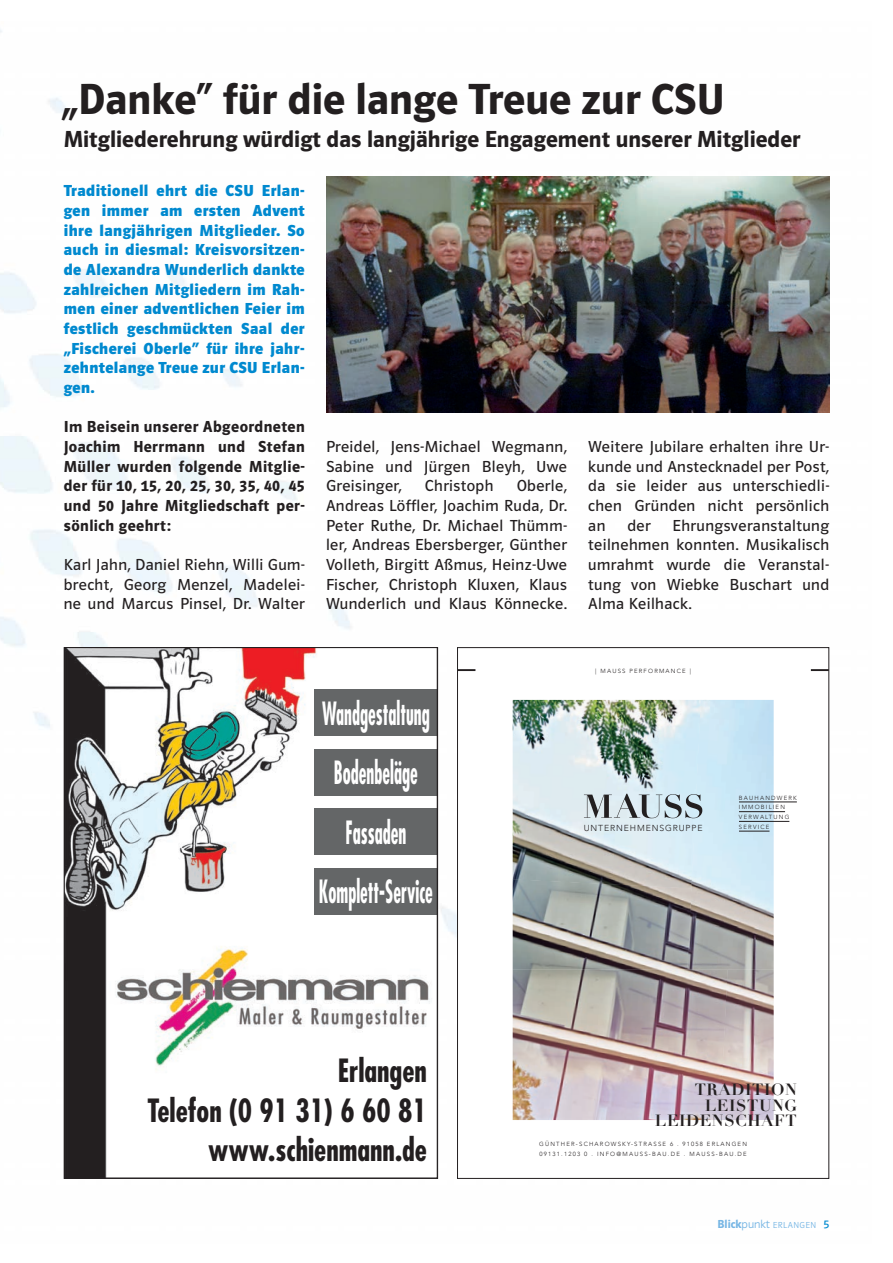
<style>
.page{position:relative;width:893px;height:1263px;background:#fff}
.page>*{position:absolute;margin:0;border:0;box-sizing:border-box;transform-origin:0 0}
.t1{font:600 45px "Polo 22";color:#231f20}
.t2{font:700 condensed 31.2px/59.6px "Futura";color:#fff;text-align:center;scale:.59 1}
.t3{font:700 condensed 31.2px/39.5px "Futura";color:#231f20;text-align:right;scale:.94 1}
.t4{font:600 24px "Polo 22";color:#231f20}
.t5{font:16.5px/19.6px "Polo 22 Buch";letter-spacing:.025em;color:#231f20;text-align:justify}
.t6{font:700 16.5px/19.6px "Polo 22";letter-spacing:.025em;color:#0089cf;text-align:justify}
.t7{font:600 16.5px/19.6px "Polo 22";letter-spacing:.025em;color:#231f20;text-align:justify}
.t8{font:700 15.9px/15.9px "Didot";letter-spacing:.04em;color:#231f20;text-align:right}
.t9{font:12px "Courier+DQGTZE";color:#000}
.t10{font:9px "Polo 22 Leicht";letter-spacing:.05em;color:#77b6e4}
.t11{font:300 8.7px "Avenir";letter-spacing:.1em;color:#231f20}
.t12{font:300 6px/9.8px "Avenir";letter-spacing:.2em;color:#231f20}
.s1{font-family:"Polo 22";font-weight:600;font-size:12px}
.s2{font-size:12px}
.s3{font-family:"Polo 22 Buch";font-size:12px;color:#0089cf}
</style>
<div class="page">
<img style="left:0;top:29px;width:830px;height:1150px">
<img style="left:326px;top:177px;width:503px;height:236px">
<div style="left:457px;top:648px;width:372px;height:530px;background:#fff"></div>
<img style="left:513px;top:700px;width:174px;height:179px">
<img style="left:687px;top:700px;width:87px;height:270px">
<img style="left:513px;top:879px;width:179px;height:91px">
<img style="left:513px;top:970px;width:207px;height:150px">
<img style="left:720px;top:970px;width:54px;height:150px">
<svg style="left:811px;top:669px;width:16px;height:2px"></svg>
<svg style="left:459px;top:669px;width:16px;height:2px"></svg>
<svg style="left:584px;top:794px;width:118px;height:24px"></svg>
<hr style="left:739px;top:802px;width:58px;height:1px;background:#231f20">
<hr style="left:739px;top:811px;width:46px;height:1px;background:#231f20">
<hr style="left:739px;top:821px;width:50px;height:1px;background:#231f20">
<hr style="left:739px;top:831px;width:30px;height:1px;background:#231f20">
<svg style="left:66px;top:650px;width:370px;height:526px"></svg>
<div style="left:314px;top:689px;width:124px;height:47px;background:#646667"></div>
<div style="left:314px;top:749px;width:124px;height:47px;background:#646667"></div>
<div style="left:314px;top:808px;width:124px;height:47px;background:#646667"></div>
<div style="left:314px;top:868px;width:124px;height:47px;background:#646667"></div>
<h1 class="t1" style="left:64px;top:75px;width:662px">„Danke“ für die lange Treue zur CSU</h1>
<h3 class="t4" style="left:64px;top:126px;width:738px">Mitgliederehrung würdigt das langjährige Engagement unserer Mitglieder</h3>
<p class="t6" style="left:64px;top:181px;width:242px">Traditionell ehrt die CSU Erlan&shy;gen immer am ersten Advent ihre langjährigen Mitglieder. So auch in diesmal: Kreisvorsitzen&shy;de Alexandra Wunderlich dankte zahlreichen Mitgliedern im Rah&shy;men einer adventlichen Feier im festlich geschmückten Saal der „Fischerei Oberle“ für ihre jahr&shy;zehntelange Treue zur CSU Erlan&shy;gen.</p>
<p class="t7" style="left:64px;top:417px;width:242px">Im Beisein unserer Abgeordneten Joachim Herrmann und Stefan Müller wurden folgende Mitglie&shy;der für 10, 15, 20, 25, 30, 35, 40, 45 und 50 Jahre Mitgliedschaft per&shy;sönlich geehrt:</p>
<p class="t5" style="left:64px;top:555px;width:242px">Karl Jahn, Daniel Riehn, Willi Gum&shy;brecht, Georg Menzel, Madelei&shy;ne und Marcus Pinsel, Dr. Walter</p>
<p class="t9" style="left:83px;top:552px;width:74px">15.09.2010</p>
<p class="t9" style="left:172px;top:552px;width:60px">9:03 Uhr</p>
<p class="t5" style="left:326px;top:437px;width:242px">Preidel, Jens-Michael Wegmann, Sabine und Jürgen Bleyh, Uwe Greisinger,</p>
<p class="t5" style="left:326px;top:476px;width:242px;text-indent:191px">Oberle, Andreas Löffler, Joachim Ruda, Dr.<br>Peter Ruthe, Dr. Michael Thümm&shy;ler, Andreas Ebersberger, Günther Volleth, Birgitt Aßmus, Heinz-Uwe Fischer, Christoph Kluxen, Klaus Wunderlich und Klaus Könnecke.</p>
<p class="t5" style="left:425px;top:476px;width:70px">Christoph</p>
<p class="t5" style="left:588px;top:437px;width:242px">Weitere Jubilare erhalten ihre Ur&shy;kunde und Anstecknadel per Post, da sie leider aus unterschiedli&shy;chen Gründen nicht persönlich an</p>
<p class="t5" style="left:588px;top:515px;width:242px;text-indent:84px">Ehrungsveranstaltung teilnehmen konnten. Musikalisch umrahmt wurde die Veranstal&shy;tung von Wiebke Buschart und Alma Keilhack.</p>
<p class="t5" style="left:627px;top:515px;width:25px">der</p>
<h2 class="t2" style="left:319px;top:683px;width:195px">Wandgestaltung<br>Bodenbeläge<br>Fassaden<br>Komplett-Service</h2>
<p class="t12" style="left:595px;top:666px;width:97px">| MAUSS PERFORMANCE |</p>
<p class="t11" style="left:584px;top:823px;width:120px">UNTERNEHMENSGRUPPE</p>
<p class="t12" style="left:739px;top:793px;width:59px">BAUHANDWERK<br>IMMOBILIEN<br>VERWALTUNG<br>SERVICE</p>
<h2 class="t3" style="left:147px;top:1050px;width:299px">Erlangen<br>Telefon (0 91 31) 6 60 81 www.schienmann.de</h2>
<p class="t8" style="left:655px;top:1081px;width:143px">TRADITION<br>LEISTUNG<br>LEIDENSCHAFT</p>
<p class="t12" style="left:539px;top:1138px;width:209px;line-height:10.5px">GÜNTHER-SCHAROWSKY-STRASSE 6 . 91058 ERLANGEN<br>09131.1203 0 . INFO@MAUSS-BAU.DE . MAUSS-BAU.DE</p>
<p class="t10" style="left:717px;top:1220px;width:113px"><span class="s1">Blick</span><span class="s2">punkt</span> ERLANGEN <span class="s3">5</span></p>
</div>
